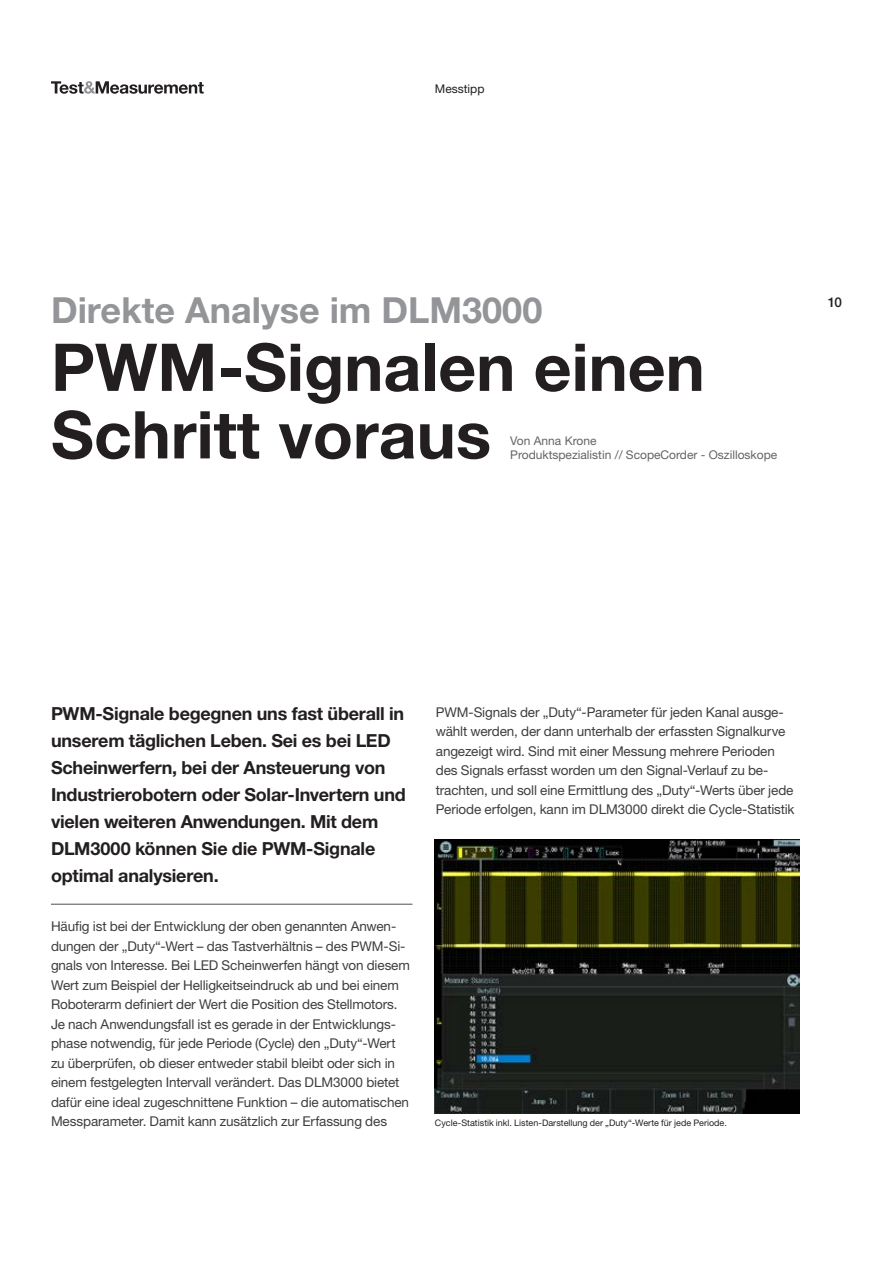
<style>
.page{position:relative;width:893px;height:1263px;background:#fff}
.page>*{position:absolute;margin:0;border:0;box-sizing:border-box;transform-origin:0 0}
.t1{font:700 66px/67.5px "Helvetica Neue LT Std";color:#231f20}
.t2{font:700 36px "Helvetica Neue LT Std";color:#939598}
.t3{font:700 18px/27px "Helvetica Neue LT Std";letter-spacing:-.015em;color:#231f20}
.t4{font:13.5px/19.5px "Helvetica Neue LT Std";letter-spacing:-.01em;color:#3e3e3f}
.t5{font:500 13.5px "Helvetica Neue LT Std";color:#231f20}
.t6{font:12px/14.4px "Helvetica Neue LT Std";color:#636366}
.t7{font:12px "Helvetica Neue LT Std";color:#231f20}
.t8{font:9px "Helvetica Neue LT Std";letter-spacing:.005em;color:#231f20}
</style>
<div class="page">
<hr style="left:51px;top:904px;width:361px;height:1px;background:#636366">
<img style="left:435px;top:840px;width:364px;height:273px">
<svg style="left:51px;top:81px;width:153px;height:13px"></svg>
<p class="t7" style="left:435px;top:82px;width:51px">Messtipp</p>
<h2 class="t2" style="left:51px;top:288px;width:493px">Direkte Analyse im DLM3000</h2>
<h1 class="t1" style="left:51px;top:332px;width:655px">PWM-Signalen einen<br>Schritt voraus</h1>
<p class="t6" style="left:510px;top:433px;width:268px">Von Anna Krone<br>Produktspezialistin // ScopeCorder - Oszilloskope</p>
<p class="t5" style="left:828px;top:294px;width:16px">10</p>
<p class="t3" style="left:51px;top:699px;width:356px">PWM-Signale begegnen uns fast überall in unserem täglichen Leben. Sei es bei LED Scheinwerfern, bei der Ansteuerung von Industrierobotern oder Solar-Invertern und vielen weiteren Anwendungen. Mit dem DLM3000 können Sie die PWM-Signale optimal analysieren.</p>
<p class="t4" style="left:51px;top:917px;width:360px">Häufig ist bei der Entwicklung der oben genannten Anwen&shy;dungen der „Duty“-Wert – das Tastverhältnis – des PWM-Si&shy;gnals von Interesse. Bei LED Scheinwerfen hängt von diesem Wert zum Beispiel der Helligkeitseindruck ab und bei einem Roboterarm definiert der Wert die Position des Stellmotors.<br>Je nach Anwendungsfall ist es gerade in der Entwicklungs&shy;phase notwendig, für jede Periode (Cycle) den „Duty“-Wert zu überprüfen, ob dieser entweder stabil bleibt oder sich in einem festgelegten Intervall verändert. Das DLM3000 bietet dafür eine ideal zugeschnittene Funktion – die automatischen Messparameter. Damit kann zusätzlich zur Erfassung des</p>
<p class="t4" style="left:436px;top:702px;width:360px">PWM-Signals der „Duty“-Parameter für jeden Kanal ausge&shy;wählt werden, der dann unterhalb der erfassten Signalkurve angezeigt wird. Sind mit einer Messung mehrere Perioden des Signals erfasst worden um den Signal-Verlauf zu be&shy;trachten, und soll eine Ermittlung des „Duty“-Werts über jede Periode erfolgen, kann im DLM3000 direkt die Cycle-Statistik</p>
<p class="t8" style="left:435px;top:1118px;width:293px">Cycle-Statistik inkl. Listen-Darstellung der „Duty“-Werte für jede Periode.</p>
</div>
